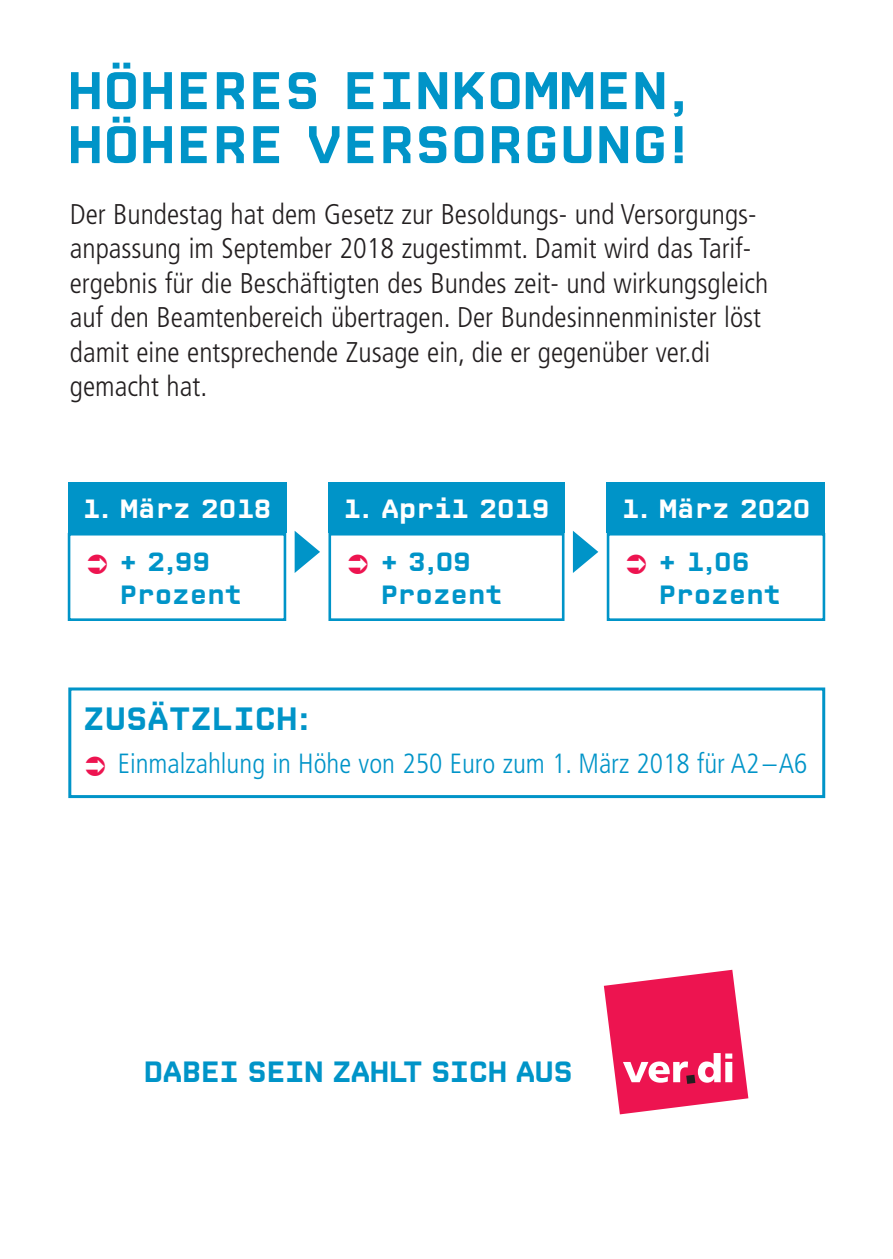
<style>
.page{position:relative;width:893px;height:1259px;background:#fff}
.page>*{position:absolute;margin:0;border:0;box-sizing:border-box;transform-origin:0 0}
.t1{font:700 54px/54px "CP Prop v 07";letter-spacing:.02em;color:#0094c8}
.t2{font:700 33px "CP Prop v 07";color:#0094c8}
.t3{font:700 30px "CP Mono v 07";letter-spacing:-.02em;color:#0094c8}
.t4{font:300 condensed 28.5px/34.5px "Frutiger LT Pro";color:#231f20}
.t5{font:300 condensed 27.6px "Frutiger LT Pro";color:#0094c8}
.t6{font:700 27px/32.4px "CP Prop v 07";color:#0094c8}
.t7{font:700 27px "CP Prop v 07";color:#fff}
</style>
<div class="page">
<svg style="left:604px;top:969px;width:144px;height:145px"></svg>
<div style="left:68px;top:687px;width:757px;height:111px;border:3px solid #0094c8"></div>
<div style="left:68px;top:483px;width:218px;height:50px;background:#0094c8"></div>
<div style="left:68px;top:533px;width:218px;height:88px;border:3px solid #0094c8"></div>
<div style="left:328px;top:483px;width:236px;height:50px;background:#0094c8"></div>
<div style="left:328px;top:533px;width:236px;height:88px;border:3px solid #0094c8"></div>
<div style="left:607px;top:483px;width:218px;height:50px;background:#0094c8"></div>
<div style="left:607px;top:533px;width:218px;height:88px;border:3px solid #0094c8"></div>
<svg style="left:295px;top:531px;width:25px;height:42px"></svg>
<svg style="left:573px;top:531px;width:25px;height:42px"></svg>
<h1 class="t1" style="left:68px;top:64px;width:623px">HÖHERES EINKOMMEN,<br>HÖHERE VERSORGUNG!</h1>
<p class="t4" style="left:70px;top:197px;width:700px">Der Bundestag hat dem Gesetz zur Besoldungs- und Versorgungs&shy;anpassung im September 2018 zugestimmt. Damit wird das Tarif&shy;ergebnis für die Beschäftigten des Bundes zeit- und wirkungsgleich auf den Beamtenbereich übertragen. Der Bundesinnenminister löst damit eine entsprechende Zusage ein, die er gegenüber ver.di gemacht hat.</p>
<p class="t7" style="left:83px;top:493px;width:190px">1. März 2018</p>
<p class="t6" style="left:120px;top:546px;width:124px">+ 2,99<br>Prozent</p>
<p class="t7" style="left:343px;top:493px;width:208px">1. April 2019</p>
<p class="t6" style="left:380px;top:546px;width:124px">+ 3,09<br>Prozent</p>
<p class="t7" style="left:621px;top:493px;width:190px">1. März 2020</p>
<p class="t6" style="left:659px;top:546px;width:124px">+ 1,06<br>Prozent</p>
<p class="t2" style="left:83px;top:700px;width:228px">ZUSÄTZLICH:</p>
<p class="t5" style="left:118px;top:748px;width:691px">Einmalzahlung in Höhe von 250 Euro zum 1. März 2018 für A2–A6</p>
<p class="t3" style="left:144px;top:1054px;width:430px">DABEI SEIN ZAHLT SICH AUS</p>
</div>
